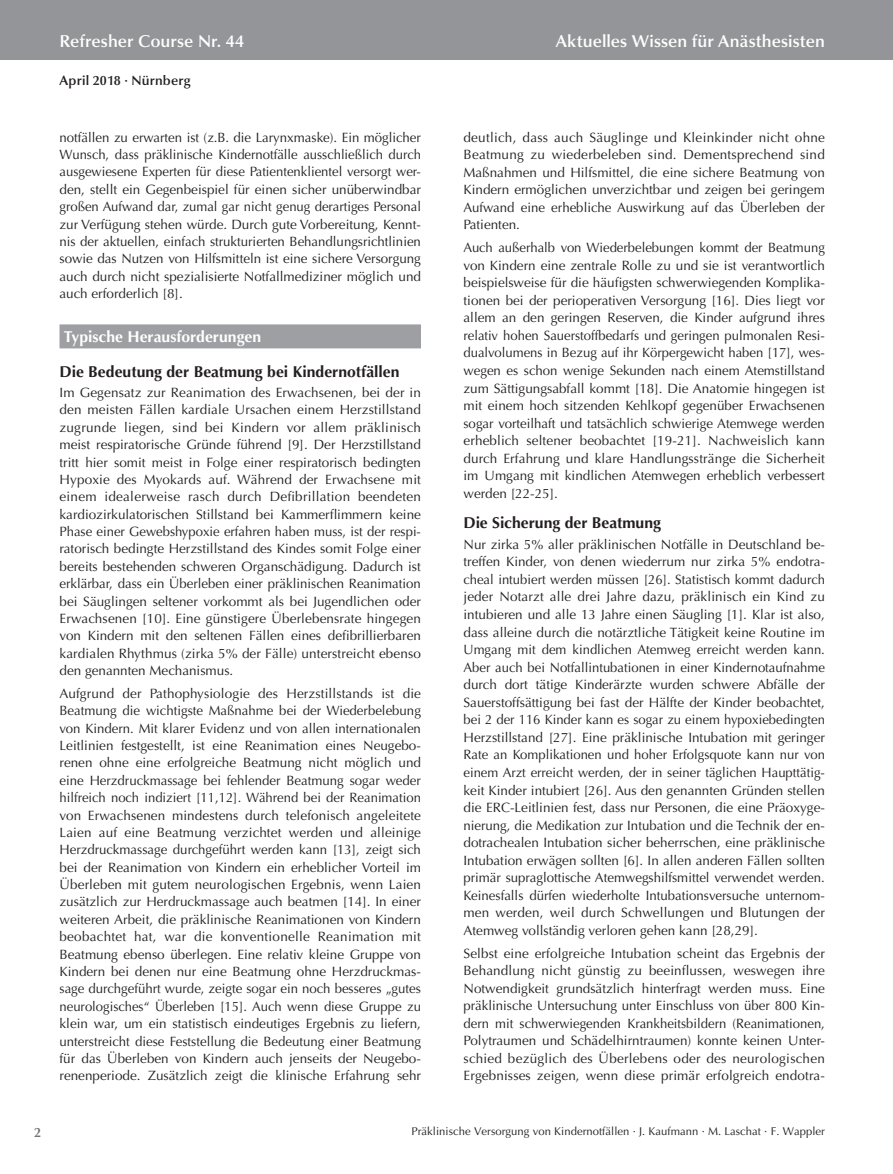
<style>
.page{position:relative;width:893px;height:1174px;background:#fff}
.page>*{position:absolute;margin:0;border:0;box-sizing:border-box;transform-origin:0 0}
.t1{font:600 17.25px "Optima";letter-spacing:.005em;color:#fff}
.t2{font:700 15.75px "Optima";color:#231f20}
.t3{font:700 15.75px "Optima";color:#fff}
.t4{font:13.5px/17.5px "Optima";color:#231f20;text-align:justify}
.t5{font:600 13.5px "Optima";letter-spacing:.01em;color:#231f20}
.t6{font:600 13.5px "Optima";color:#6c6d70}
.t7{font:11.25px "Optima";letter-spacing:.005em;color:#231f20}
</style>
<div class="page">
<div style="left:0;top:0;width:893px;height:60px;background:#939598"></div>
<div style="left:60px;top:324px;width:361px;height:24px;background:#9d9fa2"></div>
<p class="t6" style="left:34px;top:1124px;width:9px">2</p>
<p class="t1" style="left:60px;top:31px;width:186px">Refresher Course Nr. 44</p>
<p class="t5" style="left:60px;top:73px;width:133px">April 2018 · Nürnberg</p>
<p class="t4" style="left:60px;top:129px;width:363px">notfällen zu erwarten ist (z.B. die Larynxmaske). Ein möglicher Wunsch, dass präklinische Kindernotfälle ausschließlich durch ausgewiesene Experten für diese Patientenklientel versorgt wer&shy;den, stellt ein Gegenbeispiel für einen sicher unüberwindbar großen Aufwand dar, zumal gar nicht genug derartiges Personal zur Verfügung stehen würde. Durch gute Vorbereitung, Kennt&shy;nis der aktuellen, einfach strukturierten Behandlungsrichtlinien sowie das Nutzen von Hilfsmitteln ist eine sichere Versorgung auch durch nicht spezialisierte Notfallmediziner möglich und auch erforderlich [8].</p>
<p class="t3" style="left:64px;top:327px;width:199px">Typische Herausforderungen</p>
<p class="t2" style="left:60px;top:362px;width:342px">Die Bedeutung der Beatmung bei Kindernotfällen</p>
<p class="t4" style="left:60px;top:384px;width:363px">Im Gegensatz zur Reanimation des Erwachsenen, bei der in den meisten Fällen kardiale Ursachen einem Herzstillstand zugrunde liegen, sind bei Kindern vor allem präklinisch meist respiratorische Gründe führend [9]. Der Herzstillstand tritt hier somit meist in Folge einer respiratorisch bedingten Hypoxie des Myokards auf. Während der Erwachsene mit einem idealerweise rasch durch Defibrillation beendeten kardiozirkulatorischen Stillstand bei Kammerflimmern keine Phase einer Gewebshypoxie erfahren haben muss, ist der respi&shy;ratorisch bedingte Herzstillstand des Kindes somit Folge einer bereits bestehenden schweren Organschädigung. Dadurch ist erklärbar, dass ein Überleben einer präklinischen Reanimation bei Säuglingen seltener vorkommt als bei Jugendlichen oder Erwachsenen [10]. Eine günstigere Überlebensrate hingegen von Kindern mit den seltenen Fällen eines defibrillierbaren kardialen Rhythmus (zirka 5% der Fälle) unterstreicht ebenso den genannten Mechanismus.</p>
<p class="t4" style="left:60px;top:684px;width:363px">Aufgrund der Pathophysiologie des Herzstillstands ist die Beatmung die wichtigste Maßnahme bei der Wiederbelebung von Kindern. Mit klarer Evidenz und von allen internationalen Leitlinien festgestellt, ist eine Reanimation eines Neugebo&shy;renen ohne eine erfolgreiche Beatmung nicht möglich und eine Herzdruckmassage bei fehlender Beatmung sogar weder hilfreich noch indiziert [11,12]. Während bei der Reanimation von Erwachsenen mindestens durch telefonisch angeleitete Laien auf eine Beatmung verzichtet werden und alleinige Herzdruckmassage durchgeführt werden kann [13], zeigt sich bei der Reanimation von Kindern ein erheblicher Vorteil im Überleben mit gutem neurologischen Ergebnis, wenn Laien zusätzlich zur Herdruckmassage auch beatmen [14]. In einer weiteren Arbeit, die präklinische Reanimationen von Kindern beobachtet hat, war die konventionelle Reanimation mit Beatmung ebenso überlegen. Eine relativ kleine Gruppe von Kindern bei denen nur eine Beatmung ohne Herzdruckmas&shy;sage durchgeführt wurde, zeigte sogar ein noch besseres „gutes neurologisches“ Überleben [15]. Auch wenn diese Gruppe zu klein war, um ein statistisch eindeutiges Ergebnis zu liefern, unterstreicht diese Feststellung die Bedeutung einer Beatmung für das Überleben von Kindern auch jenseits der Neugebo&shy;renenperiode. Zusätzlich zeigt die klinische Erfahrung sehr</p>
<p class="t1" style="left:556px;top:31px;width:271px">Aktuelles Wissen für Anästhesisten</p>
<p class="t4" style="left:463px;top:129px;width:363px">deutlich, dass auch Säuglinge und Kleinkinder nicht ohne Beatmung zu wiederbeleben sind. Dementsprechend sind Maßnahmen und Hilfsmittel, die eine sichere Beatmung von Kindern ermöglichen unverzichtbar und zeigen bei geringem Aufwand eine erhebliche Auswirkung auf das Überleben der Patienten.</p>
<p class="t4" style="left:463px;top:239px;width:363px">Auch außerhalb von Wiederbelebungen kommt der Beatmung von Kindern eine zentrale Rolle zu und sie ist verantwortlich beispielsweise für die häufigsten schwerwiegenden Komplika&shy;tionen bei der perioperativen Versorgung [16]. Dies liegt vor allem an den geringen Reserven, die Kinder aufgrund ihres relativ hohen Sauerstoffbedarfs und geringen pulmonalen Resi&shy;dualvolumens in Bezug auf ihr Körpergewicht haben [17], wes&shy;wegen es schon wenige Sekunden nach einem Atemstillstand zum Sättigungsabfall kommt [18]. Die Anatomie hingegen ist mit einem hoch sitzenden Kehlkopf gegenüber Erwachsenen sogar vorteilhaft und tatsächlich schwierige Atemwege werden erheblich seltener beobachtet [19-21]. Nachweislich kann durch Erfahrung und klare Handlungsstränge die Sicherheit im Umgang mit kindlichen Atemwegen erheblich verbessert werden [22-25].</p>
<p class="t2" style="left:463px;top:514px;width:199px">Die Sicherung der Beatmung</p>
<p class="t4" style="left:463px;top:535px;width:363px">Nur zirka 5% aller präklinischen Notfälle in Deutschland be&shy;treffen Kinder, von denen wiederrum nur zirka 5% endotra&shy;cheal intubiert werden müssen [26]. Statistisch kommt dadurch jeder Notarzt alle drei Jahre dazu, präklinisch ein Kind zu intubieren und alle 13 Jahre einen Säugling [1]. Klar ist also, dass alleine durch die notärztliche Tätigkeit keine Routine im Umgang mit dem kindlichen Atemweg erreicht werden kann.<br>Aber auch bei Notfallintubationen in einer Kindernotaufnahme durch dort tätige Kinderärzte wurden schwere Abfälle der Sauerstoffsättigung bei fast der Hälfte der Kinder beobachtet, bei 2 der 116 Kinder kann es sogar zu einem hypoxiebedingten Herzstillstand [27]. Eine präklinische Intubation mit geringer Rate an Komplikationen und hoher Erfolgsquote kann nur von einem Arzt erreicht werden, der in seiner täglichen Haupttätig&shy;keit Kinder intubiert [26]. Aus den genannten Gründen stellen die ERC-Leitlinien fest, dass nur Personen, die eine Präoxyge&shy;nierung, die Medikation zur Intubation und die Technik der en&shy;dotrachealen Intubation sicher beherrschen, eine präklinische Intubation erwägen sollten [6]. In allen anderen Fällen sollten primär supraglottische Atemwegshilfsmittel verwendet werden.<br>Keinesfalls dürfen wiederholte Intubationsversuche unternom&shy;men werden, weil durch Schwellungen und Blutungen der Atemweg vollständig verloren gehen kann [28,29].</p>
<p class="t4" style="left:463px;top:944px;width:363px">Selbst eine erfolgreiche Intubation scheint das Ergebnis der Behandlung nicht günstig zu beeinflussen, weswegen ihre Notwendigkeit grundsätzlich hinterfragt werden muss. Eine präklinische Untersuchung unter Einschluss von über 800 Kin&shy;dern mit schwerwiegenden Krankheitsbildern (Reanimationen, Polytraumen und Schädelhirntraumen) konnte keinen Unter&shy;schied bezüglich des Überlebens oder des neurologischen Ergebnisses zeigen, wenn diese primär erfolgreich endotra-</p>
<p class="t7" style="left:411px;top:1125px;width:415px">Präklinische Versorgung von Kindernotfällen · J. Kaufmann · M. Laschat · F. Wappler</p>
</div>
